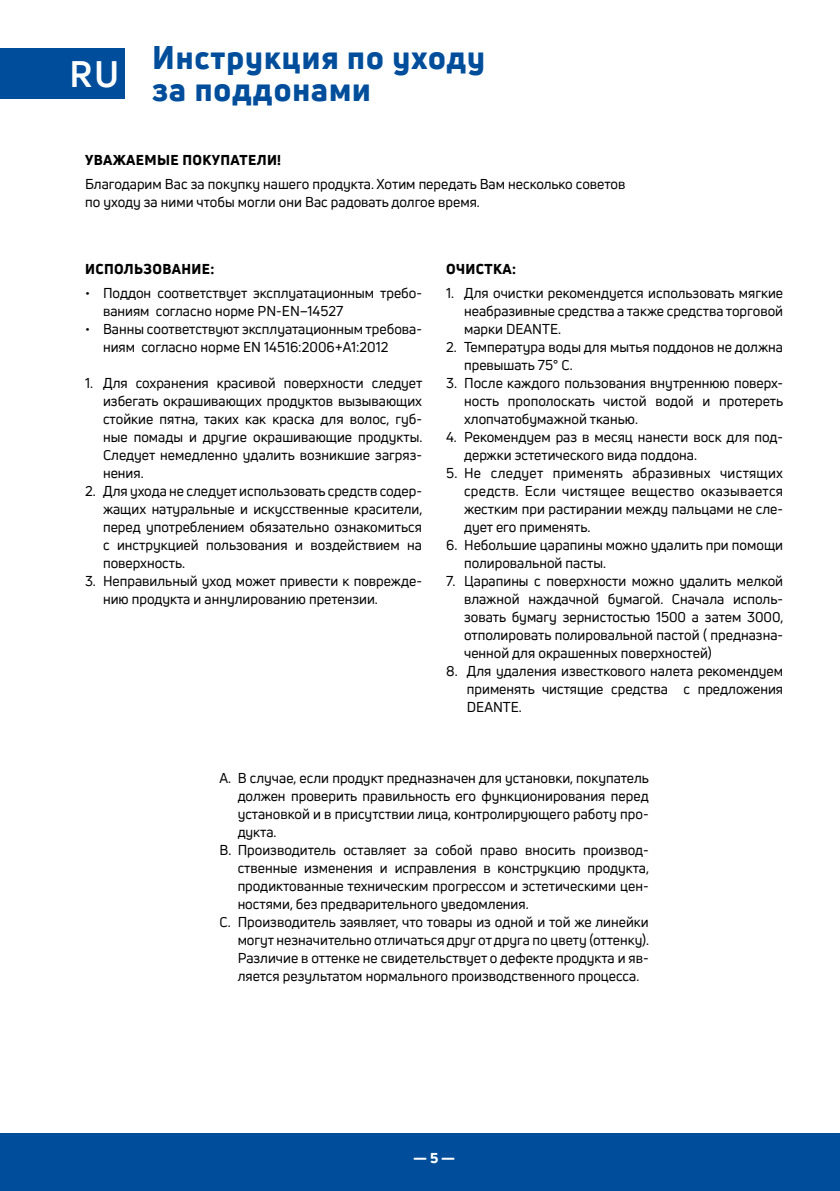
<style>
.page{position:relative;width:840px;height:1191px;background:#fff}
.page>*{position:absolute;margin:0;border:0;box-sizing:border-box;transform-origin:0 0}
.TYTUL{font:700 36px "Uni Neue";color:#fff}
.TYTUL-2{font:800 32px/32px "Uni Neue";letter-spacing:.03em;color:#004e9b}
.TEXT{font:14px/18px "Uni Neue";color:#000;text-align:justify}
.PODTYTUL{font:800 14px "Uni Neue";letter-spacing:.025em;color:#000}
.t1{font:800 14px "Uni Neue";color:#fff}
</style>
<div class="page">
<div style="left:0;top:1133px;width:839px;height:58px;background:#004e9b"></div>
<div style="left:0;top:48px;width:125px;height:51px;background:#004e9b"></div>
<p class="TYTUL" style="left:69px;top:52px;width:51px">RU</p>
<p class="TYTUL-2" style="left:152px;top:41px;width:334px">Инструкция по уходу за поддонами</p>
<p class="PODTYTUL" style="left:85px;top:150px;width:197px">УВАЖАЕМЫЕ ПОКУПАТЕЛИ!</p>
<p class="TEXT" style="left:85px;top:175px;width:541px">Благодарим Вас за покупку нашего продукта. Хотим передать Вам несколько советов по уходу за ними чтобы могли они Вас радовать долгое время.</p>
<p class="PODTYTUL" style="left:85px;top:260px;width:131px">ИСПОЛЬЗОВАНИЕ:</p>
<p class="TEXT" style="left:103px;top:284px;width:320px;text-indent:-18px">• Поддон соответствует эксплуатационным требо&shy;ваниям согласно норме PN-EN–14527</p>
<p class="TEXT" style="left:103px;top:320px;width:320px;text-indent:-18px">• Ванны соответствуют эксплуатационным требова&shy;ниям согласно норме EN 14516:2006+A1:2012</p>
<p class="TEXT" style="left:103px;top:374px;width:321px;text-indent:-18px">1. Для сохранения красивой поверхности следует избегать окрашивающих продуктов вызывающих стойкие пятна, таких как краска для волос, губ&shy;ные помады и другие окрашивающие продукты.<br>Следует немедленно удалить возникшие загряз&shy;нения.</p>
<p class="TEXT" style="left:103px;top:482px;width:320px;text-indent:-18px">2. Для ухода не следует использовать средств содер&shy;жащих натуральные и искусственные красители, перед употреблением обязательно ознакомиться с инструкцией пользования и воздействием на поверхность.</p>
<p class="TEXT" style="left:103px;top:572px;width:320px;text-indent:-18px">3. Неправильный уход может привести к поврежде&shy;нию продукта и аннулированию претензии.</p>
<p class="PODTYTUL" style="left:446px;top:260px;width:71px">ОЧИСТКА:</p>
<p class="TEXT" style="left:464px;top:284px;width:320px;text-indent:-18px">1. Для очистки рекомендуется использовать мягкие неабразивные средства а также средства торговой марки DEANTE.</p>
<p class="TEXT" style="left:464px;top:338px;width:320px;text-indent:-18px">2. Температура воды для мытья поддонов не должна превышать 75° C.</p>
<p class="TEXT" style="left:464px;top:374px;width:320px;text-indent:-18px">3. После каждого пользования внутреннюю поверх&shy;ность прополоскать чистой водой и протереть хлопчатобумажной тканью.</p>
<p class="TEXT" style="left:464px;top:428px;width:320px;text-indent:-18px">4. Рекомендуем раз в месяц нанести воск для под&shy;держки эстетического вида поддона.</p>
<p class="TEXT" style="left:464px;top:464px;width:320px;text-indent:-18px">5. Не следует применять абразивных чистящих средств. Если чистящее вещество оказывается жестким при растирании между пальцами не сле&shy;дует его применять.</p>
<p class="TEXT" style="left:464px;top:536px;width:320px;text-indent:-18px">6. Небольшие царапины можно удалить при помощи полировальной пасты.</p>
<p class="TEXT" style="left:464px;top:572px;width:321px;text-indent:-18px">7. Царапины с поверхности можно удалить мелкой влажной наждачной бумагой. Сначала исполь&shy;зовать бумагу зернистостью 1500 а затем 3000, отполировать полировальной пастой ( предназна&shy;ченной для окрашенных поверхностей)</p>
<p class="TEXT" style="left:466px;top:662px;width:317px;text-indent:-21px">8. Для удаления известкового налета рекомендуем применять чистящие средства с предложения DEANTE.</p>
<p class="TEXT" style="left:237px;top:769px;width:412px;text-indent:-18px">A. В случае, если продукт предназначен для установки, покупатель должен проверить правильность его функционирования перед установкой и в присутствии лица, контролирующего работу про&shy;дукта.</p>
<p class="TEXT" style="left:237px;top:841px;width:412px;text-indent:-18px">B. Производитель оставляет за собой право вносить производ&shy;ственные изменения и исправления в конструкцию продукта, продиктованные техническим прогрессом и эстетическими цен&shy;ностями, без предварительного уведомления.</p>
<p class="TEXT" style="left:237px;top:913px;width:412px;text-indent:-18px">C. Производитель заявляет, что товары из одной и той же линейки могут незначительно отличаться друг отдруга по цвету (оттенку).<br>Различие в оттенке не свидетельствует о дефекте продукта и яв&shy;ляется результатом нормального производственного процесса.</p>
<p class="t1" style="left:413px;top:1148px;width:44px">— 5 —</p>
</div>
